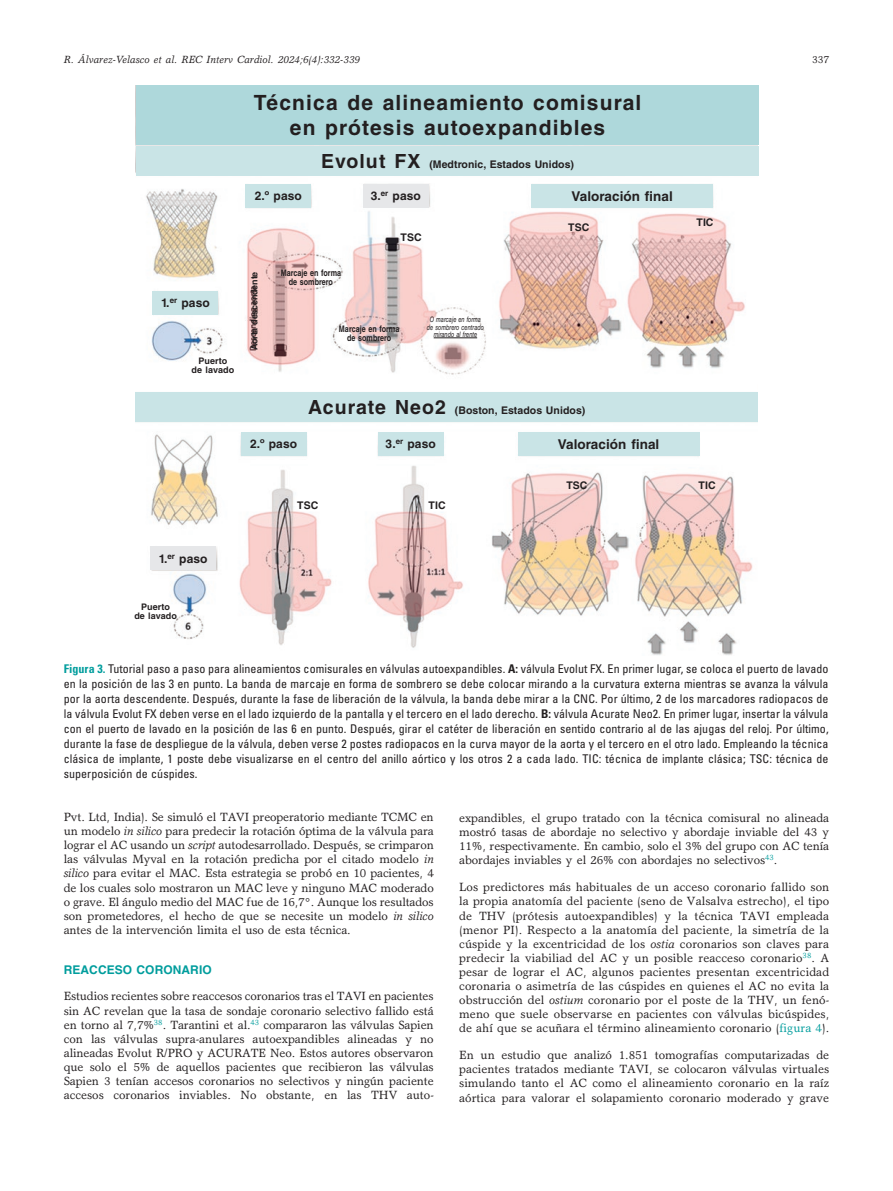
<style>
.page{position:relative;width:893px;height:1191px;background:#fff}
.page>*{position:absolute;margin:0;border:0;box-sizing:border-box;transform-origin:0 0}
.t1{font:700 21px/25.2px "Helvetica LT Std";letter-spacing:.055em;color:#231f20;text-align:center}
.t2{font:700 13.5px "Helvetica LT Std";letter-spacing:.005em;color:#231f20}
.t3{font:12px/14.1px "Garth Graphic Std";letter-spacing:-.005em;color:#231f20;text-align:justify}
.t4{font:condensed 12px/15px "Univers LT Std";letter-spacing:.005em;color:#231f20;text-align:justify}
.t5{font:700 12px "Helvetica LT Std";letter-spacing:.005em;color:#231f20}
.t6{font:700 12px "Helvetica LT Std";letter-spacing:.005em;color:#009d9d}
.t7{font:700 10.5px "Helvetica LT Std";letter-spacing:.005em;color:#231f20}
.t8{font:italic 10.5px "Garth Graphic Std";letter-spacing:.005em;color:#231f20}
.t9{font:10.5px "Garth Graphic Std";color:#231f20}
.t10{font:700 9px/9px "Helvetica LT Std";letter-spacing:.005em;color:#231f20;text-align:center;scale:.8 1}
.t11{font:700 9px/9px "Helvetica LT Std";letter-spacing:.005em;color:#231f20;text-align:center}
.t12{font:700 9px "Helvetica LT Std";letter-spacing:-.02em;color:#231f20}
.t13{font:italic 7.5px/7.5px "Helvetica LT Std";letter-spacing:.005em;color:#231f20;text-align:center;scale:.75 1}
.s1{font-size:19.5px}
.s2{font-weight:700;color:#009d9d}
.s3{font-weight:700}
.s4{font-style:italic}
.s5{color:#009d9d}
</style>
<div class="page">
<img style="left:135px;top:85px;width:623px;height:570px">
<div style="left:136px;top:85px;width:623px;height:60px;background:#aed8db"></div>
<div style="left:246px;top:184px;width:65px;height:23px;background:#c9e4e6"></div>
<div style="left:363px;top:184px;width:65px;height:23px;background:#e6e7e9"></div>
<div style="left:153px;top:291px;width:65px;height:24px;background:#c9e4e6"></div>
<div style="left:241px;top:432px;width:65px;height:23px;background:#c9e4e6"></div>
<div style="left:378px;top:432px;width:65px;height:23px;background:#c9e4e6"></div>
<div style="left:150px;top:546px;width:66px;height:24px;background:#e6e7e9"></div>
<div style="left:518px;top:432px;width:181px;height:23px;background:#c9e4e6"></div>
<div style="left:531px;top:184px;width:182px;height:23px;background:#c9e4e6"></div>
<hr style="left:434px;top:337px;width:43px;height:1px;background:#231f20">
<div style="left:135px;top:392px;width:623px;height:29px;background:#c9e4e6"></div>
<div style="left:136px;top:146px;width:623px;height:30px;background:#c9e4e6"></div>
<p class="t8" style="left:64px;top:53px;width:298px">R. Álvarez-Velasco et al. REC Interv Cardiol. 2024;6(4):332-339</p>
<p class="t9" style="left:812px;top:53px;width:19px">337</p>
<h1 class="t1" style="left:254px;top:90px;width:389px">Técnica de alineamiento comisural en prótesis autoexpandibles</h1>
<p class="t7" style="left:321px;top:158px;width:255px"><span class="s1">Evolut FX</span> (Medtronic, Estados Unidos)</p>
<p class="t5" style="left:161px;top:296px;width:50px">1.<sup>er</sup> paso</p>
<p class="t11" style="left:192px;top:356px;width:44px">Puerto<br>de lavado</p>
<p class="t5" style="left:255px;top:188px;width:49px">2.º paso</p>
<p class="t5" style="left:371px;top:188px;width:52px">3.<sup>er</sup> paso</p>
<p class="t12" style="left:249px;top:350px;width:80px;rotate:-90deg">Aorta descendente</p>
<p class="t10" style="left:281px;top:268px;width:77px">Marcaje en forma de sombrero</p>
<p class="t7" style="left:401px;top:230px;width:23px">TSC</p>
<p class="t10" style="left:339px;top:324px;width:77px">Marcaje en forma de sombrero</p>
<p class="t13" style="left:427px;top:316px;width:78px">O marcaje en forma de sombrero centrado mirando al frente</p>
<p class="t2" style="left:571px;top:187px;width:103px">Valoración final</p>
<p class="t7" style="left:568px;top:221px;width:23px">TSC</p>
<p class="t7" style="left:308px;top:403px;width:279px"><span class="s1">Acurate Neo2</span> (Boston, Estados Unidos)</p>
<p class="t5" style="left:250px;top:437px;width:49px">2.º paso</p>
<p class="t5" style="left:386px;top:437px;width:52px">3.<sup>er</sup> paso</p>
<p class="t2" style="left:558px;top:436px;width:103px">Valoración final</p>
<p class="t7" style="left:696px;top:216px;width:19px">TIC</p>
<p class="t7" style="left:297px;top:499px;width:23px">TSC</p>
<p class="t7" style="left:429px;top:498px;width:19px">TIC</p>
<p class="t7" style="left:566px;top:478px;width:23px">TSC</p>
<p class="t7" style="left:699px;top:478px;width:19px">TIC</p>
<p class="t5" style="left:159px;top:551px;width:50px">1.<sup>er</sup> paso</p>
<p class="t11" style="left:134px;top:602px;width:44px">Puerto<br>de lavado</p>
<p class="t4" style="left:64px;top:661px;width:766px"><span class="s2">Figura 3.</span> Tutorial paso a paso para alineamientos comisurales en válvulas autoexpandibles. <span class="s3">A:</span> válvula Evolut FX. En primer lugar, se coloca el puerto de lavado en la posición de las 3 en punto. La banda de marcaje en forma de sombrero se debe colocar mirando a la curvatura externa mientras se avanza la válvula por la aorta descendente. Después, durante la fase de liberación de la válvula, la banda debe mirar a la CNC. Por último, 2 de los marcadores radiopacos de la válvula Evolut FX deben verse en el lado izquierdo de la pantalla y el tercero en el lado derecho. <span class="s3">B:</span> válvula Acurate Neo2. En primer lugar, insertar la válvula con el puerto de lavado en la posición de las 6 en punto. Después, girar el catéter de liberación en sentido contrario al de las ajugas del reloj. Por último, durante la fase de despliegue de la válvula, deben verse 2 postes radiopacos en la curva mayor de la aorta y el tercero en el otro lado. Empleando la técnica clásica de implante, 1 poste debe visualizarse en el centro del anillo aórtico y los otros 2 a cada lado. TIC: técnica de implante clásica; TSC: técnica de superposición de cúspides.</p>
<p class="t3" style="left:64px;top:809px;width:371px">Pvt. Ltd, India). Se simuló el TAVI preoperatorio mediante TCMC en un modelo <span class="s4">in silico</span> para predecir la rotación óptima de la válvula para lograr el AC usando un <span class="s4">script</span> autodesarrollado. Después, se crimparon las válvulas Myval en la rotación predicha por el citado modelo <span class="s4">in silico</span> para evitar el MAC. Esta estrategia se probó en 10 pacientes, 4 de los cuales solo mostraron un MAC leve y ninguno MAC moderado o grave. El ángulo medio del MAC fue de 16,7°. Aunque los resultados son prometedores, el hecho de que se necesite un modelo <span class="s4">in silico </span>antes de la intervención limita el uso de esta técnica.</p>
<p class="t6" style="left:64px;top:962px;width:150px">REACCESO CORONARIO</p>
<p class="t3" style="left:64px;top:989px;width:372px">Estudios recientes sobre reaccesos coronarios tras el TAVI en pacientes sin AC revelan que la tasa de sondaje coronario selectivo fallido está en torno al 7,7%<sup>38</sup>. Tarantini et al.<sup>43</sup> compararon las válvulas Sapien con las válvulas supra-anulares autoexpandibles alineadas y no alineadas Evolut R/PRO y ACURATE Neo. Estos autores observaron que solo el 5% de aquellos pacientes que recibieron las válvulas Sapien 3 tenían accesos coronarios no selectivos y ningún paciente accesos coronarios inviables. No obstante, en las THV auto-</p>
<p class="t3" style="left:459px;top:811px;width:372px">expandibles, el grupo tratado con la técnica comisural no alineada mostró tasas de abordaje no selectivo y abordaje inviable del 43 y 11%, respectivamente. En cambio, solo el 3% del grupo con AC tenía abordajes inviables y el 26% con abordajes no selectivos<sup>43</sup>.</p>
<p class="t3" style="left:459px;top:880px;width:372px">Los predictores más habituales de un acceso coronario fallido son la propia anatomía del paciente (seno de Valsalva estrecho), el tipo de THV (prótesis autoexpandibles) y la técnica TAVI empleada (menor PI). Respecto a la anatomía del paciente, la simetría de la cúspide y la excentricidad de los <span class="s4">ostia</span> coronarios son claves para predecir la viabiliad del AC y un posible reacceso coronario<sup>38</sup>. A pesar de lograr el AC, algunos pacientes presentan excentricidad coronaria o asimetría de las cúspides en quienes el AC no evita la obstrucción del <span class="s4">ostium</span> coronario por el poste de la THV, un fenó&shy;meno que suele observarse en pacientes con válvulas bicúspides, de ahí que se acuñara el término alineamiento coronario (<span class="s5">figura 4</span>).</p>
<p class="t3" style="left:459px;top:1048px;width:372px">En un estudio que analizó 1.851 tomografías computarizadas de pacientes tratados mediante TAVI, se colocaron válvulas virtuales simulando tanto el AC como el alineamiento coronario en la raíz aórtica para valorar el solapamiento coronario moderado y grave</p>
</div>
